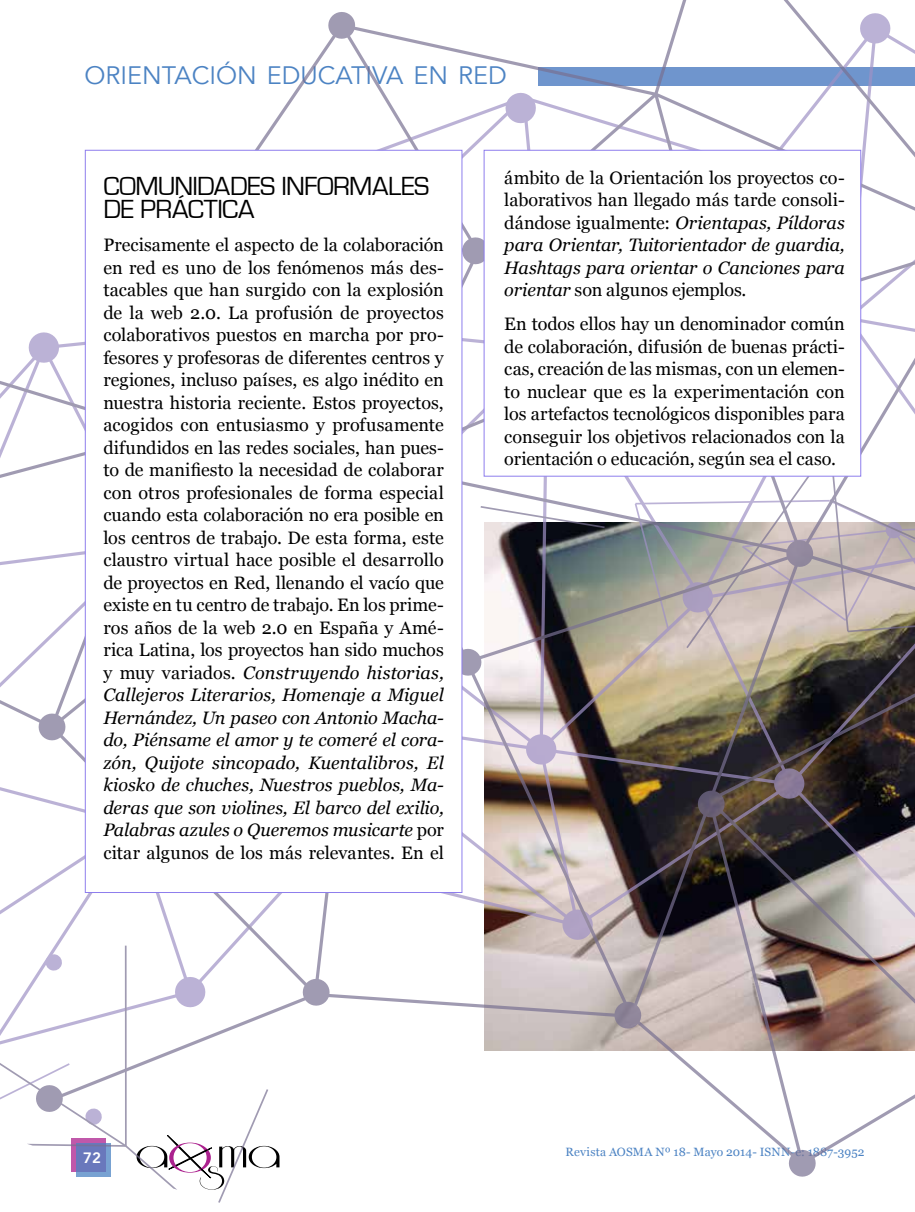
<style>
.page{position:relative;width:915px;height:1212px;background:#fff}
.page>*{position:absolute;margin:0;border:0;box-sizing:border-box;transform-origin:0 0}
.t1{font:27px "Eurostile";color:#000}
.t2{font:25.2px "Avenir";color:#4c83c3}
.t3{font:18px/22.5px "Georgia";letter-spacing:-.005em;color:#000;text-align:justify}
.t4{font:800 15px "Avenir";color:#fff}
.t5{font:12px "Georgia";letter-spacing:.005em;color:#4c83c3}
.s1{font-style:italic}
</style>
<div class="page">
<img style="left:0;top:0;width:914px;height:1203px">
<div style="left:85px;top:150px;width:377px;height:743px;background:#fff;border:1px solid #8e7eed"></div>
<div style="left:483px;top:150px;width:377px;height:326px;background:#fff;border:1px solid #8e7eed"></div>
<h2 class="t2" style="left:84px;top:61px;width:423px">ORIENTACIÓN EDUCATIVA EN RED</h2>
<h1 class="t1" style="left:103px;top:172px;width:33px">COMUNIDADES</h1>
<h1 class="t1" style="left:281px;top:172px;width:16px">INFORMALES</h1>
<h1 class="t1" style="left:103px;top:194px;width:52px">DE PRÁCTICA</h1>
<p class="t3" style="left:103px;top:233px;width:342px">Precisamente el aspecto de la colaboración en red es uno de los fenómenos más des&shy;tacables que han surgido con la explosión de la web 2.0. La profusión de proyectos colaborativos puestos en marcha por pro&shy;fesores y profesoras de diferentes centros y regiones, incluso países, es algo inédito en nuestra historia reciente. Estos proyectos, acogidos con entusiasmo y profusamente difundidos en las redes sociales, han pues&shy;to de manifiesto la necesidad de colaborar con otros profesionales de forma especial cuando esta colaboración no era posible en los centros de trabajo. De esta forma, este claustro virtual hace posible el desarrollo de proyectos en Red, llenando el vacío que existe en tu centro de trabajo. En los prime&shy;ros años de la web 2.0 en España y Amé&shy;rica Latina, los proyectos han sido muchos y muy variados. <span class="s1">Construyendo historias, Callejeros Literarios, Homenaje a Miguel Hernández, Un paseo con Antonio Macha&shy;do, Piénsame el amor y te comeré el cora&shy;zón, Quijote sincopado, Kuentalibros, El kiosko de chuches, Nuestros pueblos, Ma&shy;deras que son violines, El barco del exilio, Palabras azules o Queremos musicarte</span> por citar algunos de los más relevantes. En el</p>
<p class="t3" style="left:504px;top:166px;width:342px">ámbito de la Orientación los proyectos co&shy;laborativos han llegado más tarde consoli&shy;dándose igualmente: <span class="s1">Orientapas, Píldoras para Orientar, Tuitorientador de guardia, Hashtags para orientar o Canciones para orientar</span> son algunos ejemplos.</p>
<p class="t3" style="left:504px;top:312px;width:342px">En todos ellos hay un denominador común de colaboración, difusión de buenas prácti&shy;cas, creación de las mismas, con un elemen&shy;to nuclear que es la experimentación con los artefactos tecnológicos disponibles para conseguir los objetivos relacionados con la orientación o educación, según sea el caso.</p>
<p class="t4" style="left:83px;top:1144px;width:19px">72</p>
<p class="t5" style="left:565px;top:1143px;width:300px">Revista AOSMA Nº 18- Mayo 2014- ISNN-e: 1887-3952</p>
</div>
